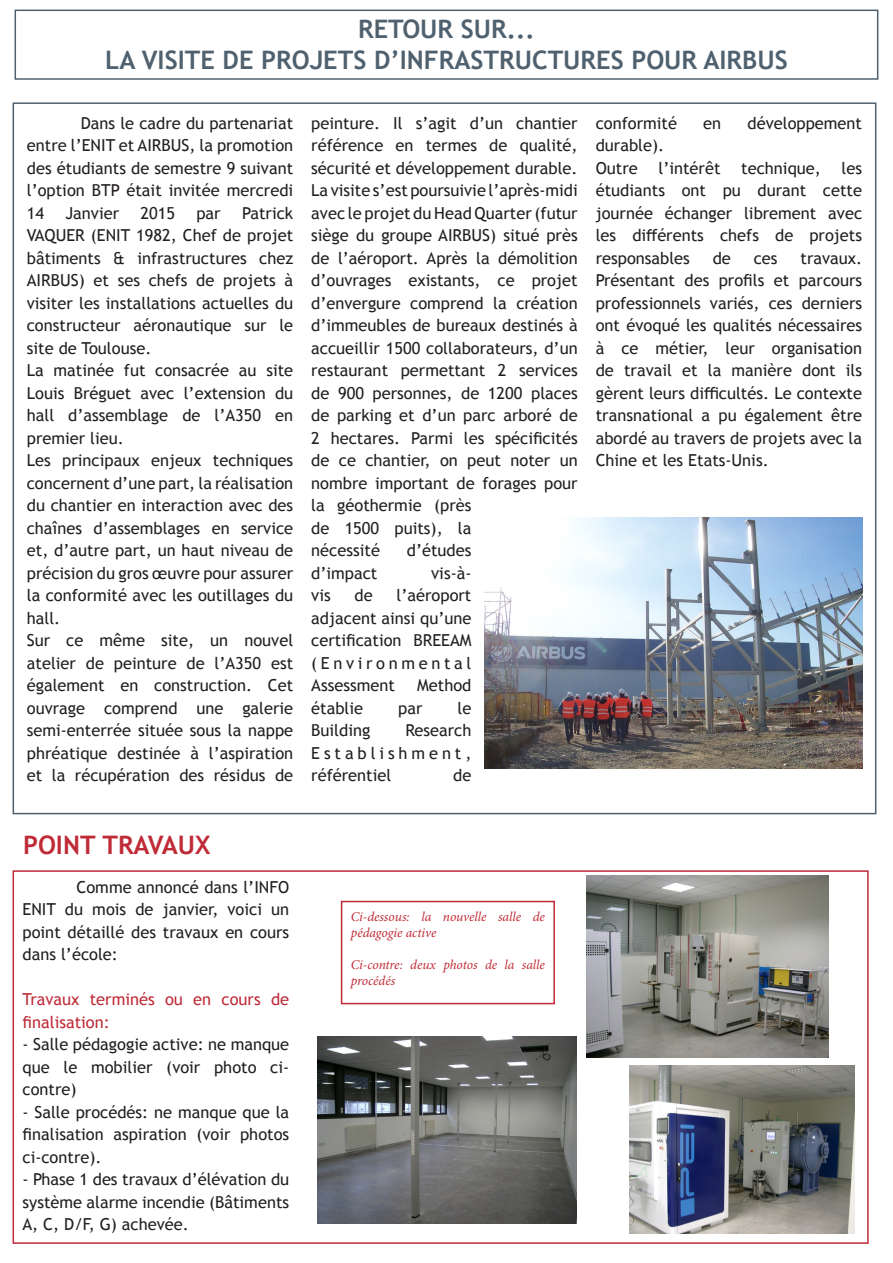
<style>
.page{position:relative;width:893px;height:1263px;background:#fff}
.page>*{position:absolute;margin:0;border:0;box-sizing:border-box;transform-origin:0 0}
.t1{font:700 25.5px "Trebuchet MS";color:#4f616f}
.t2{font:700 25.5px "Trebuchet MS";color:#bf2b37}
.t3{font:16.5px/22.5px "Trebuchet MS";color:#231f20;text-align:justify}
.t4{font:16.5px/22.5px "Trebuchet MS";color:#bf2b37}
.t5{font:italic 13.5px/16.2px "Minion Pro";letter-spacing:-.005em;color:#bf2b37}
</style>
<div class="page">
<div style="left:15px;top:10px;width:863px;height:70px;border:2px solid #4f616f"></div>
<div style="left:13px;top:870px;width:856px;height:374px;border:2px solid #bf2b37"></div>
<img style="left:484px;top:517px;width:378px;height:252px">
<img style="left:317px;top:1037px;width:260px;height:187px">
<img style="left:586px;top:876px;width:242px;height:181px">
<img style="left:630px;top:1065px;width:224px;height:169px">
<div style="left:341px;top:901px;width:214px;height:103px;border:2px solid #bf2b37"></div>
<p class="t1" style="left:358px;top:13px;width:178px">RETOUR SUR...</p>
<p class="t1" style="left:105px;top:44px;width:684px">LA VISITE DE PROJETS D’INFRASTRUCTURES POUR AIRBUS</p>
<p class="t3" style="left:27px;top:112px;width:268px;text-indent:54px">Dans le cadre du partenariat entre l’ENIT et AIRBUS, la promotion des étudiants de semestre 9 suivant l’option BTP était invitée mercredi 14</p>
<p class="t3" style="left:27px;top:202px;width:268px;text-indent:215px">Patrick VAQUER (ENIT 1982, Chef de projet bâtiments &amp; infrastructures chez AIRBUS) et ses chefs de projets à visiter les installations actuelles du constructeur aéronautique sur le site de Toulouse.</p>
<p class="t3" style="left:27px;top:359px;width:268px">La matinée fut consacrée au site Louis Bréguet avec l’extension du hall d’assemblage de l’A350 en premier lieu.</p>
<p class="t3" style="left:27px;top:449px;width:268px">Les principaux enjeux techniques concernent d’une part, la réalisation du chantier en interaction avec des chaînes d’assemblages en service et, d’autre part, un haut niveau de précision du gros œuvre pour assurer la conformité avec les outillages du hall.</p>
<p class="t3" style="left:27px;top:629px;width:268px">Sur ce même site, un nouvel atelier de peinture de l’A350 est également en construction. Cet ouvrage comprend une galerie semi-enterrée située sous la nappe phréatique destinée à l’aspiration et la récupération des résidus de</p>
<p class="t3" style="left:65px;top:202px;width:55px">Janvier</p>
<p class="t3" style="left:140px;top:202px;width:36px">2015</p>
<p class="t3" style="left:196px;top:202px;width:26px">par</p>
<p class="t3" style="left:311px;top:112px;width:268px">peinture. Il s’agit d’un chantier référence en termes de qualité, sécurité et développement durable.</p>
<p class="t3" style="left:311px;top:179px;width:268px;text-align:left">La visite s’est poursuivie l’après-midi avec le projet du Head Quarter (futur siège du groupe AIRBUS) situé près de l’aéroport. Après la démolition d’ouvrages existants, ce projet d’envergure comprend la création d’immeubles de bureaux destinés à accueillir 1500 collaborateurs, d’un restaurant permettant 2 services de 900 personnes, de 1200 places de parking et d’un parc arboré de<br>2 hectares. Parmi les spécificités de ce chantier, on peut noter un nombre important de forages pour la géothermie (près<br>de 1500 puits), la<br>nécessité</p>
<p class="t3" style="left:407px;top:539px;width:66px">d’études</p>
<p class="t3" style="left:311px;top:562px;width:68px">d’impact</p>
<p class="t3" style="left:431px;top:562px;width:42px">vis-à-</p>
<p class="t3" style="left:311px;top:584px;width:21px">vis</p>
<p class="t3" style="left:355px;top:584px;width:20px">de</p>
<p class="t3" style="left:311px;top:584px;width:162px;text-indent:85px">l’aéroport adjacent ainsi qu’une certification BREEAM (Environmental Assessment</p>
<p class="t3" style="left:417px;top:674px;width:56px">Method</p>
<p class="t3" style="left:311px;top:697px;width:53px">établie</p>
<p class="t3" style="left:398px;top:697px;width:26px">par</p>
<p class="t3" style="left:458px;top:697px;width:15px">le</p>
<p class="t3" style="left:311px;top:719px;width:61px">Building</p>
<p class="t3" style="left:311px;top:719px;width:162px;text-indent:94px">Research Establishment, référentiel</p>
<p class="t3" style="left:453px;top:764px;width:20px">de</p>
<p class="t3" style="left:596px;top:112px;width:83px">conformité</p>
<p class="t3" style="left:703px;top:112px;width:20px">en</p>
<p class="t3" style="left:747px;top:112px;width:116px">développement</p>
<p class="t3" style="left:596px;top:134px;width:70px">durable).</p>
<p class="t3" style="left:596px;top:157px;width:44px">Outre</p>
<p class="t3" style="left:658px;top:157px;width:64px">l’intérêt</p>
<p class="t3" style="left:741px;top:157px;width:81px">technique,</p>
<p class="t3" style="left:596px;top:157px;width:268px;text-indent:246px">les étudiants ont pu durant cette journée échanger librement avec les différents chefs de projets responsables</p>
<p class="t3" style="left:713px;top:247px;width:20px">de</p>
<p class="t3" style="left:754px;top:247px;width:25px">ces</p>
<p class="t3" style="left:596px;top:247px;width:268px;text-indent:205px">travaux.<br>Présentant des profils et parcours professionnels variés, ces derniers ont évoqué les qualités nécessaires à ce métier, leur organisation de travail et la manière dont ils gèrent leurs difficultés. Le contexte transnational a pu également être abordé au travers de projets avec la Chine et les Etats-Unis.</p>
<p class="t2" style="left:23px;top:829px;width:189px">POINT TRAVAUX</p>
<p class="t3" style="left:23px;top:875px;width:268px;text-indent:54px">Comme annoncé dans l’INFO ENIT du mois de janvier, voici un point détaillé des travaux en cours dans l’école:</p>
<p class="t4" style="left:23px;top:988px;width:268px">Travaux terminés ou en cours de finalisation:</p>
<p class="t3" style="left:23px;top:1033px;width:268px">- Salle pédagogie active: ne manque que le mobilier (voir photo ci&shy;contre)</p>
<p class="t3" style="left:23px;top:1100px;width:268px">- Salle procédés: ne manque que la finalisation aspiration (voir photos ci-contre).</p>
<p class="t3" style="left:23px;top:1168px;width:268px">- Phase 1 des travaux d’élévation du système alarme incendie (Bâtiments A, C, D/F, G) achevée.</p>
<p class="t5" style="left:351px;top:908px;width:196px">Ci-dessous: la nouvelle salle de pédagogie active</p>
<p class="t5" style="left:351px;top:957px;width:196px">Ci-contre: deux photos de la salle procédés</p>
</div>
